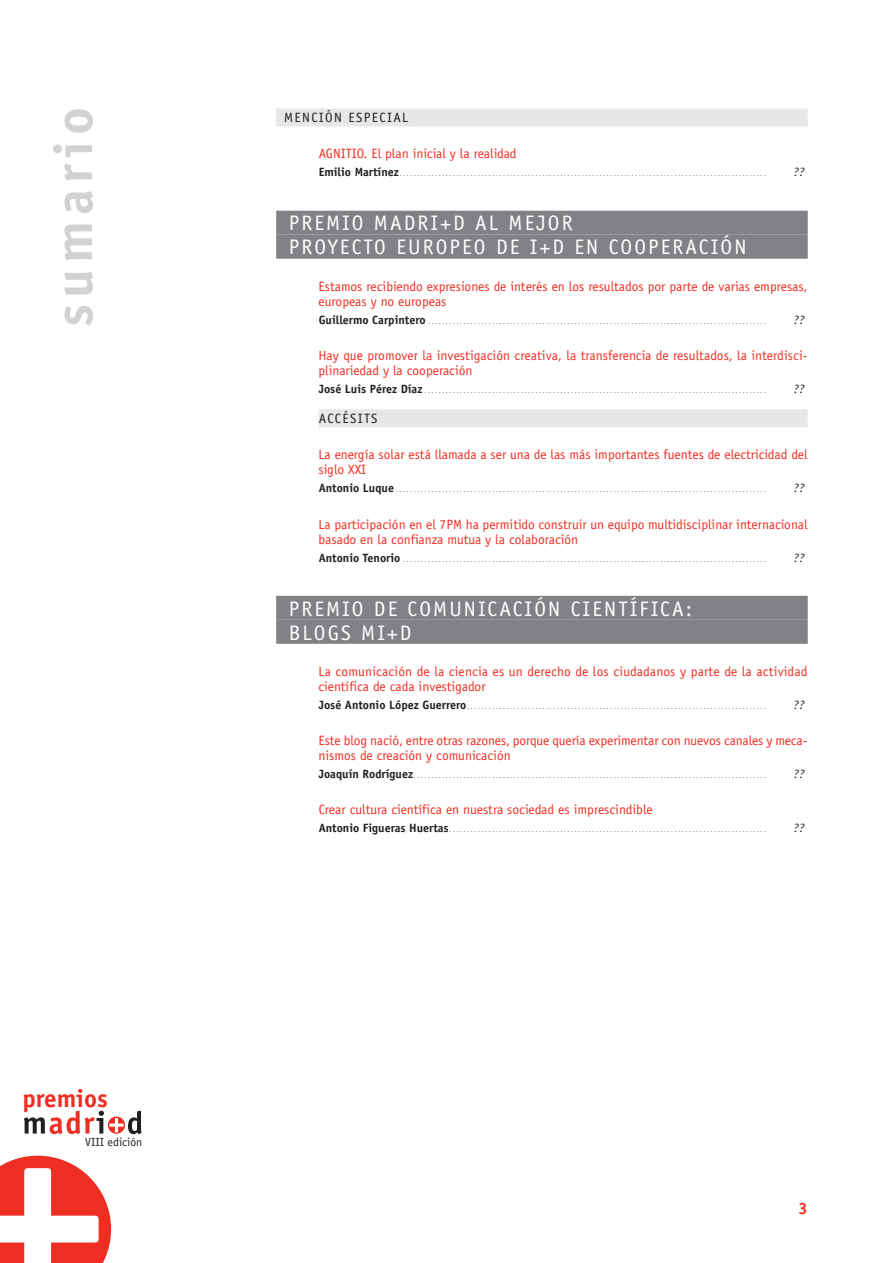
<style>
.page{position:relative;width:893px;height:1263px;background:#fff}
.page>*{position:absolute;margin:0;border:0;box-sizing:border-box;transform-origin:0 0}
.t1{font:700 54px "Officina Sans";letter-spacing:.11em;color:#d1d2d4}
.t2{font:700 25.05px "Officina Sans";color:#ee2e22}
.t3{font:21px/24px "Officina Sans";letter-spacing:.1em;color:#fff}
.t4{font:700 16.5px "Officina Sans";color:#ee2e22}
.t5{font:13.5px/15px "Officina Sans";color:#ee2e22}
.t6{font:13.5px "Officina Sans";letter-spacing:.1em;color:#231f20}
.t7{font:italic 12px "Officina Sans";color:#231f20}
.t8{font:11.85px "Officina Sans";color:#231f20}
.t9{font:italic 6px "Officina Sans";color:#231f20}
.s1{font-weight:700;font-style:normal;font-size:12px}
</style>
<div class="page">
<svg style="left:0;top:1156px;width:111px;height:107px"></svg>
<svg style="left:24px;top:1111px;width:118px;height:23px"></svg>
<div style="left:276px;top:108px;width:532px;height:18px;background:#e6e7e9"></div>
<div style="left:276px;top:211px;width:532px;height:24px;background:#808285"></div>
<div style="left:276px;top:235px;width:532px;height:24px;background:#808285"></div>
<div style="left:319px;top:409px;width:489px;height:18px;background:#e6e7e9"></div>
<div style="left:276px;top:596px;width:532px;height:24px;background:#808285"></div>
<div style="left:276px;top:620px;width:532px;height:24px;background:#808285"></div>
<h1 class="t1" style="left:53px;top:327px;width:222px;rotate:-90deg">sumario</h1>
<h2 class="t2" style="left:22px;top:1089px;width:87px">premios</h2>
<h3 class="t8" style="left:85px;top:1137px;width:59px">VIII edición</h3>
<h3 class="t6" style="left:284px;top:112px;width:125px">MENCIÓN ESPECIAL</h3>
<h3 class="t5" style="left:319px;top:147px;width:199px">AGNITIO. El plan inicial y la realidad</h3>
<p class="t9" style="left:319px;top:172px;width:449px"><span class="s1">Emilio Martínez</span>.......................................................................................................</p>
<h3 class="t7" style="left:793px;top:168px;width:13px">??</h3>
<h3 class="t3" style="left:289px;top:213px;width:459px">PREMIO MADRI+D AL MEJOR<br>PROYECTO EUROPEO DE I+D EN COOPERACIÓN</h3>
<h3 class="t5" style="left:319px;top:280px;width:490px">Estamos recibiendo expresiones de interés en los resultados por parte de varias empresas, europeas y no europeas</h3>
<p class="t9" style="left:319px;top:319px;width:449px"><span class="s1">Guillermo Carpintero</span> ...............................................................................................</p>
<h3 class="t7" style="left:793px;top:315px;width:13px">??</h3>
<h3 class="t5" style="left:319px;top:349px;width:490px">Hay que promover la investigación creativa, la transferencia de resultados, la interdisci&shy;plinariedad y la cooperación</h3>
<p class="t9" style="left:319px;top:389px;width:449px"><span class="s1">José Luis Pérez Díaz</span>................................................................................................</p>
<h3 class="t7" style="left:793px;top:384px;width:13px">??</h3>
<h3 class="t6" style="left:319px;top:413px;width:60px">ACCÉSITS</h3>
<h3 class="t5" style="left:319px;top:448px;width:490px">La energía solar está llamada a ser una de las más importantes fuentes de electricidad del siglo XXI</h3>
<p class="t9" style="left:319px;top:488px;width:449px"><span class="s1">Antonio Luque</span>........................................................................................................</p>
<h3 class="t7" style="left:793px;top:484px;width:13px">??</h3>
<h3 class="t5" style="left:319px;top:518px;width:490px">La participación en el 7PM ha permitido construir un equipo multidisciplinar internacional basado en la confianza mutua y la colaboración</h3>
<p class="t9" style="left:319px;top:557px;width:449px"><span class="s1">Antonio Tenorio</span> ......................................................................................................</p>
<h3 class="t7" style="left:793px;top:553px;width:13px">??</h3>
<h3 class="t3" style="left:289px;top:598px;width:405px">PREMIO DE COMUNICACIÓN CIENTÍFICA:<br>BLOGS MI+D</h3>
<h3 class="t5" style="left:319px;top:665px;width:490px">La comunicación de la ciencia es un derecho de los ciudadanos y parte de la actividad científica de cada investigador</h3>
<p class="t9" style="left:319px;top:704px;width:449px"><span class="s1">José Antonio López Guerrero</span>....................................................................................</p>
<h3 class="t7" style="left:793px;top:700px;width:13px">??</h3>
<h3 class="t5" style="left:319px;top:734px;width:490px">Este blog nació, entre otras razones, porque quería experimentar con nuevos canales y meca&shy;nismos de creación y comunicación</h3>
<p class="t9" style="left:319px;top:774px;width:449px"><span class="s1">Joaquín Rodríguez</span>...................................................................................................</p>
<h3 class="t7" style="left:793px;top:769px;width:13px">??</h3>
<h3 class="t5" style="left:319px;top:803px;width:336px">Crear cultura científica en nuestra sociedad es imprescindible</h3>
<p class="t9" style="left:319px;top:828px;width:449px"><span class="s1">Antonio Figueras Huertas</span>.........................................................................................</p>
<h3 class="t7" style="left:793px;top:824px;width:13px">??</h3>
<h3 class="t4" style="left:798px;top:1202px;width:11px">3</h3>
</div>
